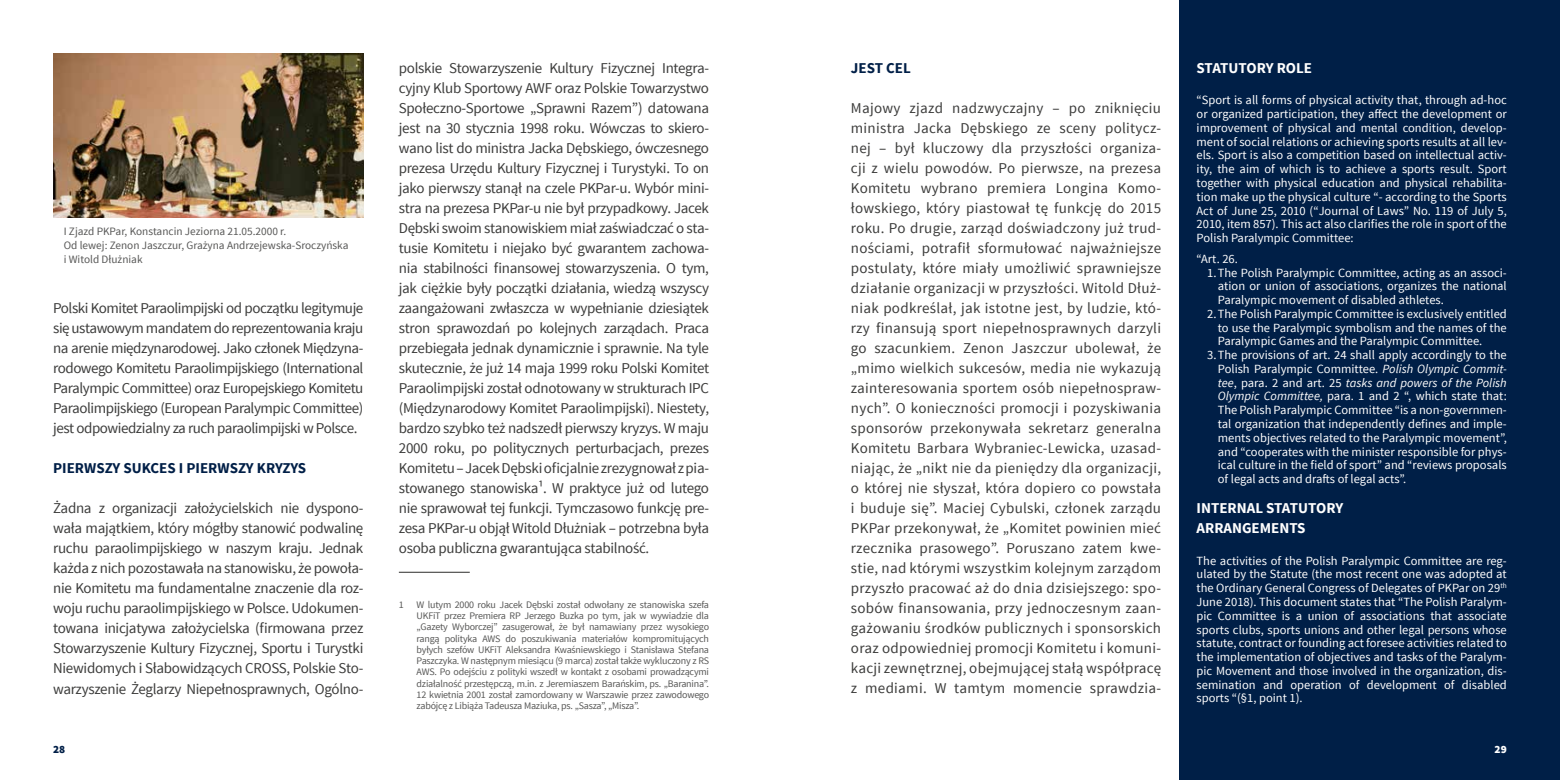
<style>
.page{position:relative;width:1560px;height:780px;background:#fff}
.page>*{position:absolute;margin:0;border:0;box-sizing:border-box;transform-origin:0 0}
.t1{font:15px/20px "Source Sans Pro";letter-spacing:-.02em;color:#3c3c3b;text-align:justify}
.t2{font:700 15px/20px "Source Sans Pro";color:#fff}
.t3{font:700 15px "Source Sans Pro";color:#001f47}
.t4{font:12.5px/13.8px "Source Sans Pro";color:#fff;text-align:justify}
.t5{font:italic 12.5px "Source Sans Pro";color:#fff}
.t6{font:11.25px/13.8px "Source Sans Pro";color:#575756}
.t7{font:900 11.25px "Source Sans Pro";color:#001f47}
.t8{font:900 11.25px "Source Sans Pro";color:#fff}
.t9{font:10px/11.2px "Source Sans Pro";letter-spacing:-.02em;color:#575756;text-align:justify}
.s1{font-style:italic}
.s2{font-style:normal}
</style>
<div class="page">
<div style="left:1178px;top:0;width:381px;height:780px;background:#001f47"></div>
<hr style="left:399px;top:571px;width:70px;height:2px;background:#575756">
<img style="left:53px;top:53px;width:310px;height:164px">
<p class="t6" style="left:64px;top:225px;width:286px">I Zjazd PKPar, Konstancin Jeziorna 21.05.2000 r.<br>Od lewej: Zenon Jaszczur, Grażyna Andrzejewska-Sroczyńska i Witold Dłużniak</p>
<p class="t1" style="left:53px;top:298px;width:312px">Polski Komitet Paraolimpijski od początku legitymuje się ustawowym mandatem do reprezentowania kraju na arenie międzynarodowej. Jako członek Międzyna&shy;rodowego Komitetu Paraolimpijskiego (International Paralympic Committee) oraz Europejskiego Komitetu Paraolimpijskiego (European Paralympic Committee) jest odpowiedzialny za ruch paraolimpijski w Polsce.</p>
<p class="t3" style="left:53px;top:459px;width:254px">PIERWSZY SUKCES I PIERWSZY KRYZYS</p>
<p class="t1" style="left:53px;top:498px;width:312px">Żadna z organizacji założycielskich nie dyspono&shy;wała majątkiem, który mógłby stanowić podwalinę ruchu paraolimpijskiego w naszym kraju. Jednak każda z nich pozostawała na stanowisku, że powoła&shy;nie Komitetu ma fundamentalne znaczenie dla roz&shy;woju ruchu paraolimpijskiego w Polsce. Udokumen&shy;towana inicjatywa założycielska (firmowana przez Stowarzyszenie Kultury Fizycznej, Sportu i Turystki Niewidomych i Słabowidzących CROSS, Polskie Sto&shy;warzyszenie Żeglarzy Niepełnosprawnych, Ogólno-</p>
<p class="t1" style="left:399px;top:58px;width:312px">polskie Stowarzyszenie Kultury Fizycznej Integra&shy;cyjny Klub Sportowy AWF oraz Polskie Towarzystwo Społeczno-Sportowe „Sprawni Razem”) datowana jest na 30 stycznia 1998 roku. Wówczas to skiero&shy;wano list do ministra Jacka Dębskiego, ówczesnego prezesa Urzędu Kultury Fizycznej i Turystyki. To on jako pierwszy stanął na czele PKPar-u. Wybór mini&shy;stra na prezesa PKPar-u nie był przypadkowy. Jacek Dębski swoim stanowiskiem miał zaświadczać o sta&shy;tusie Komitetu i niejako być gwarantem zachowa&shy;nia stabilności finansowej stowarzyszenia. O tym, jak ciężkie były początki działania, wiedzą wszyscy zaangażowani zwłaszcza w wypełnianie dziesiątek stron sprawozdań po kolejnych zarządach. Praca przebiegała jednak dynamicznie i sprawnie. Na tyle skutecznie, że już 14 maja 1999 roku Polski Komitet Paraolimpijski został odnotowany w strukturach IPC (Międzynarodowy Komitet Paraolimpijski). Niestety, bardzo szybko też nadszedł pierwszy kryzys. W maju 2000 roku, po politycznych perturbacjach, prezes Komitetu – Jacek Dębski oficjalnie zrezygnował z pia&shy;stowanego stanowiska1. W praktyce już od lutego nie sprawował tej funkcji. Tymczasowo funkcję pre&shy;zesa PKPar-u objął Witold Dłużniak – potrzebna była osoba publiczna gwarantująca stabilność.</p>
<p class="t9" style="left:399px;top:599px;width:6px">1</p>
<p class="t9" style="left:416px;top:599px;width:294px">W lutym 2000 roku Jacek Dębski został odwołany ze stanowiska szefa UKFiT przez Premiera RP Jerzego Buzka po tym, jak w wywiadzie dla „Gazety Wyborczej” zasugerował, że był namawiany przez wysokiego rangą polityka AWS do poszukiwania materiałów kompromitujących byłych szefów UKFiT Aleksandra Kwaśniewskiego i Stanisława Stefana Paszczyka. W następnym miesiącu (9 marca) został także wykluczony z RS AWS. Po odejściu z polityki wszedł w kontakt z osobami prowadzącymi działalność przestępczą, m.in. z Jeremiaszem Barańskim, ps. „Baranina”.<br>12 kwietnia 2001 został zamordowany w Warszawie przez zawodowego zabójcę z Libiąża Tadeusza Maziuka, ps. „Sasza”, „Misza”.</p>
<p class="t3" style="left:850px;top:59px;width:61px">JEST CEL</p>
<p class="t1" style="left:850px;top:98px;width:312px">Majowy zjazd nadzwyczajny – po zniknięciu ministra Jacka Dębskiego ze sceny politycz&shy;nej – był kluczowy dla przyszłości organiza&shy;cji z wielu powodów. Po pierwsze, na prezesa Komitetu wybrano premiera Longina Komo&shy;łowskiego, który piastował tę funkcję do 2015 roku. Po drugie, zarząd doświadczony już trud&shy;nościami, potrafił sformułować najważniejsze postulaty, które miały umożliwić sprawniejsze działanie organizacji w przyszłości. Witold Dłuż&shy;niak podkreślał, jak istotne jest, by ludzie, któ&shy;rzy finansują sport niepełnosprawnych darzyli go szacunkiem. Zenon Jaszczur ubolewał, że „mimo wielkich sukcesów, media nie wykazują zainteresowania sportem osób niepełnospraw&shy;nych”. O konieczności promocji i pozyskiwania sponsorów przekonywała sekretarz generalna Komitetu Barbara Wybraniec-Lewicka, uzasad&shy;niając, że „nikt nie da pieniędzy dla organizacji, o której nie słyszał, która dopiero co powstała i buduje się”. Maciej Cybulski, członek zarządu PKPar przekonywał, że „Komitet powinien mieć rzecznika prasowego”. Poruszano zatem kwe&shy;stie, nad którymi wszystkim kolejnym zarządom przyszło pracować aż do dnia dzisiejszego: spo&shy;sobów finansowania, przy jednoczesnym zaan&shy;gażowaniu środków publicznych i sponsorskich oraz odpowiedniej promocji Komitetu i komuni&shy;kacji zewnętrznej, obejmującej stałą współpracę z mediami. W tamtym momencie sprawdzia-</p>
<p class="t2" style="left:1196px;top:59px;width:117px">STATUTORY ROLE</p>
<p class="t4" style="left:1196px;top:94px;width:312px">“Sport is all forms of physical activity that, through ad-hoc or organized participation, they affect the development or improvement of physical and mental condition, develop&shy;ment of social relations or achieving sports results at all lev&shy;els. Sport is also a competition based on intellectual activ&shy;ity, the aim of which is to achieve a sports result. Sport together with physical education and physical rehabilita&shy;tion make up the physical culture “- according to the Sports Act of June 25, 2010 (“Journal of Laws” No. 119 of July 5, 2010, item 857). This act also clarifies the role in sport of the Polish Paralympic Committee:</p>
<p class="t4" style="left:1196px;top:252px;width:43px">“Art. 26.</p>
<p class="t4" style="left:1206px;top:266px;width:301px">1.The Polish Paralympic Committee, acting as an associ-</p>
<p class="t4" style="left:1217px;top:279px;width:290px">ation or union of associations, organizes the national</p>
<p class="t4" style="left:1217px;top:293px;width:227px">Paralympic movement of disabled athletes.</p>
<p class="t4" style="left:1206px;top:307px;width:301px">2.The Polish Paralympic Committee is exclusively entitled</p>
<p class="t4" style="left:1217px;top:321px;width:290px">to use the Paralympic symbolism and the names of the</p>
<p class="t4" style="left:1217px;top:334px;width:266px">Paralympic Games and the Paralympic Committee.</p>
<p class="t4" style="left:1206px;top:348px;width:301px">3.The provisions of art. 24 shall apply accordingly to the</p>
<p class="t4" style="left:1217px;top:362px;width:290px">Polish Paralympic Committee. <span class="s1">Polish Olympic Commit-</span></p>
<p class="t5" style="left:1217px;top:375px;width:290px">tee<span class="s2">, para. 2 and art. 25</span> tasks and powers of the Polish</p>
<p class="t4" style="left:1217px;top:389px;width:290px"><span class="s1">Olympic Committee,</span> para. 1 and 2 “, which state that:</p>
<p class="t4" style="left:1217px;top:403px;width:290px">The Polish Paralympic Committee “is a non-governmen-</p>
<p class="t4" style="left:1217px;top:417px;width:290px">tal organization that independently defines and imple-</p>
<p class="t4" style="left:1217px;top:431px;width:290px">ments objectives related to the Paralympic movement”,</p>
<p class="t4" style="left:1217px;top:444px;width:290px">and “cooperates with the minister responsible for phys-</p>
<p class="t4" style="left:1217px;top:458px;width:290px">ical culture in the field of sport” and “reviews proposals</p>
<p class="t4" style="left:1217px;top:472px;width:190px">of legal acts and drafts of legal acts”.</p>
<p class="t2" style="left:1196px;top:499px;width:148px">INTERNAL STATUTORY<br>ARRANGEMENTS</p>
<p class="t4" style="left:1196px;top:554px;width:312px">The activities of the Polish Paralympic Committee are reg&shy;ulated by the Statute (the most recent one was adopted at the Ordinary General Congress of Delegates of PKPar on 29<sup>th </sup>June 2018). This document states that “The Polish Paralym&shy;pic Committee is a union of associations that associate sports clubs, sports unions and other legal persons whose statute, contract or founding act foresee activities related to the implementation of objectives and tasks of the Paralym&shy;pic Movement and those involved in the organization, dis&shy;semination and operation of development of disabled sports “(§1, point 1).</p>
<p class="t7" style="left:53px;top:741px;width:14px">28</p>
<p class="t8" style="left:1494px;top:741px;width:14px">29</p>
</div>
